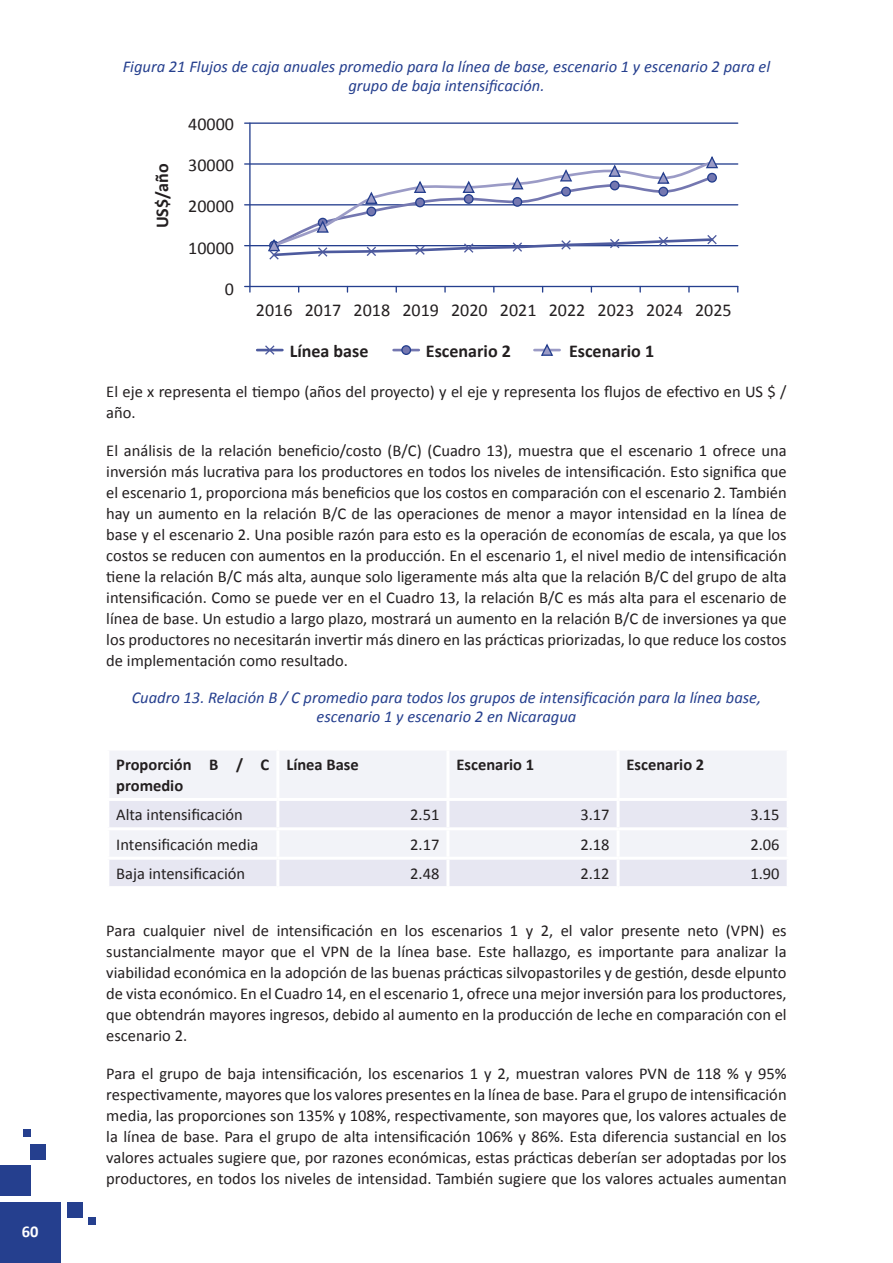
<style>
.page{position:relative;width:893px;height:1263px;background:#fff}
.page>*{position:absolute;margin:0;border:0;box-sizing:border-box;transform-origin:0 0}
.t1{font:18px "Calibri";color:#231f20}
.t2{font:700 18px "Calibri";color:#231f20}
.t3{font:16.5px/21px "Calibri";color:#231f20;text-align:justify}
.t4{font:italic 16.5px/19.5px "Calibri";color:#253f8e;text-align:center}
.t5{font:700 16.5px/21px "Calibri";color:#231f20}
.t6{font:700 16.5px "Calibri";color:#fff}
</style>
<div class="page">
<div style="left:0;top:1202px;width:61px;height:61px;background:#253f8e"></div>
<div style="left:0;top:1165px;width:30px;height:31px;background:#253f8e"></div>
<div style="left:31px;top:1144px;width:15px;height:15px;background:#253f8e"></div>
<div style="left:67px;top:1202px;width:15px;height:15px;background:#253f8e"></div>
<div style="left:23px;top:1129px;width:8px;height:8px;background:#253f8e"></div>
<div style="left:89px;top:1217px;width:7px;height:8px;background:#253f8e"></div>
<hr style="left:245px;top:286px;width:493px;height:1px;background:#253f8e">
<hr style="left:245px;top:245px;width:493px;height:1px;background:#253f8e">
<hr style="left:245px;top:204px;width:493px;height:1px;background:#253f8e">
<hr style="left:245px;top:163px;width:493px;height:2px;background:#253f8e">
<hr style="left:245px;top:122px;width:493px;height:2px;background:#253f8e">
<hr style="left:249px;top:123px;width:2px;height:169px;background:#253f8e">
<hr style="left:534px;top:349px;width:26px;height:2px;background:#9b9bc6">
<hr style="left:394px;top:349px;width:25px;height:2px;background:#7477b0">
<hr style="left:257px;top:349px;width:25px;height:2px;background:#4d5a9e">
<div style="left:402px;top:346px;width:8px;height:8px;background:#7477b0;border-radius:50%"></div>
<div style="left:401px;top:345px;width:10px;height:10px;border:1px solid #253f8e;border-radius:50%"></div>
<svg style="left:540px;top:343px;width:14px;height:13px"></svg>
<svg style="left:264px;top:345px;width:12px;height:10px"></svg>
<svg style="left:267px;top:156px;width:452px;height:104px"></svg>
<div style="left:110px;top:751px;width:676px;height:47px;background:#f2f3f8"></div>
<svg style="left:109px;top:801px;width:678px;height:85px;fill:#e7e7f2"></svg>
<hr style="left:276px;top:750px;width:3px;height:48px;background:#fff">
<hr style="left:446px;top:750px;width:3px;height:48px;background:#fff">
<hr style="left:617px;top:750px;width:3px;height:48px;background:#fff">
<hr style="left:276px;top:801px;width:3px;height:26px;background:#fff">
<hr style="left:446px;top:801px;width:3px;height:26px;background:#fff">
<hr style="left:617px;top:801px;width:3px;height:26px;background:#fff">
<hr style="left:276px;top:830px;width:3px;height:27px;background:#fff">
<hr style="left:446px;top:830px;width:3px;height:27px;background:#fff">
<hr style="left:617px;top:830px;width:3px;height:27px;background:#fff">
<hr style="left:276px;top:860px;width:3px;height:26px;background:#fff">
<hr style="left:446px;top:860px;width:3px;height:26px;background:#fff">
<hr style="left:617px;top:860px;width:3px;height:26px;background:#fff">
<hr style="left:106px;top:827px;width:172px;height:3px;background:#fff">
<hr style="left:278px;top:827px;width:170px;height:3px;background:#fff">
<hr style="left:448px;top:827px;width:170px;height:3px;background:#fff">
<hr style="left:618px;top:827px;width:172px;height:3px;background:#fff">
<hr style="left:106px;top:857px;width:172px;height:3px;background:#fff">
<hr style="left:278px;top:857px;width:170px;height:3px;background:#fff">
<hr style="left:448px;top:857px;width:170px;height:3px;background:#fff">
<hr style="left:618px;top:857px;width:172px;height:3px;background:#fff">
<p class="t6" style="left:22px;top:1221px;width:18px">60</p>
<p class="t4" style="left:123px;top:56px;width:649px">Figura 21 Flujos de caja anuales promedio para la línea de base, escenario 1 y escenario 2 para el grupo de baja intensificación.</p>
<p class="t2" style="left:151px;top:228px;width:67px;rotate:-90deg">US$/año</p>
<p class="t1" style="left:188px;top:113px;width:47px">40000</p>
<p class="t1" style="left:188px;top:154px;width:47px">30000</p>
<p class="t1" style="left:188px;top:195px;width:47px">20000</p>
<p class="t1" style="left:188px;top:236px;width:47px">10000</p>
<p class="t1" style="left:225px;top:278px;width:11px">0</p>
<p class="t1" style="left:256px;top:299px;width:477px">2016 2017 2018 2019 2020 2021 2022 2023 2024 2025</p>
<p class="t2" style="left:290px;top:339px;width:80px">Línea base</p>
<p class="t2" style="left:426px;top:339px;width:87px">Escenario 2</p>
<p class="t2" style="left:569px;top:339px;width:87px">Escenario 1</p>
<p class="t3" style="left:106px;top:380px;width:682px">El eje x representa el tiempo (años del proyecto) y el eje y representa los flujos de efectivo en US $ / año.</p>
<p class="t3" style="left:106px;top:439px;width:682px">El análisis de la relación beneficio/costo (B/C) (Cuadro 13), muestra que el escenario 1 ofrece una inversión más lucrativa para los productores en todos los niveles de intensificación. Esto significa que el escenario 1, proporciona más beneficios que los costos en comparación con el escenario 2. También hay un aumento en la relación B/C de las operaciones de menor a mayor intensidad en la línea de base y el escenario 2. Una posible razón para esto es la operación de economías de escala, ya que los costos se reducen con aumentos en la producción. En el escenario 1, el nivel medio de intensificación tiene la relación B/C más alta, aunque solo ligeramente más alta que la relación B/C del grupo de alta intensificación. Como se puede ver en el Cuadro 13, la relación B/C es más alta para el escenario de línea de base. Un estudio a largo plazo, mostrará un aumento en la relación B/C de inversiones ya que los productores no necesitarán invertir más dinero en las prácticas priorizadas, lo que reduce los costos de implementación como resultado.</p>
<p class="t4" style="left:132px;top:686px;width:631px">Cuadro 13. Relación B / C promedio para todos los grupos de intensificación para la línea base, escenario 1 y escenario 2 en Nicaragua</p>
<p class="t5" style="left:116px;top:753px;width:155px">Proporción B / C promedio</p>
<p class="t5" style="left:286px;top:753px;width:74px">Línea Base</p>
<p class="t5" style="left:456px;top:753px;width:79px">Escenario 1</p>
<p class="t5" style="left:627px;top:753px;width:79px">Escenario 2</p>
<p class="t3" style="left:116px;top:803px;width:128px">Alta intensificación</p>
<p class="t3" style="left:410px;top:803px;width:31px">2.51</p>
<p class="t3" style="left:580px;top:803px;width:31px">3.17</p>
<p class="t3" style="left:750px;top:803px;width:31px">3.15</p>
<p class="t3" style="left:116px;top:833px;width:144px">Intensificación media</p>
<p class="t3" style="left:410px;top:833px;width:31px">2.17</p>
<p class="t3" style="left:580px;top:833px;width:31px">2.18</p>
<p class="t3" style="left:750px;top:833px;width:31px">2.06</p>
<p class="t3" style="left:116px;top:862px;width:130px">Baja intensificación</p>
<p class="t3" style="left:410px;top:862px;width:31px">2.48</p>
<p class="t3" style="left:580px;top:862px;width:31px">2.12</p>
<p class="t3" style="left:750px;top:862px;width:31px">1.90</p>
<p class="t3" style="left:106px;top:919px;width:682px">Para cualquier nivel de intensificación en los escenarios 1 y 2, el valor presente neto (VPN) es sustancialmente mayor que el VPN de la línea base. Este hallazgo, es importante para analizar la viabilidad económica en la adopción de las buenas prácticas silvopastoriles y de gestión, desde elpunto de vista económico. En el Cuadro 14, en el escenario 1, ofrece una mejor inversión para los productores, que obtendrán mayores ingresos, debido al aumento en la producción de leche en comparación con el escenario 2.</p>
<p class="t3" style="left:106px;top:1062px;width:682px">Para el grupo de baja intensificación, los escenarios 1 y 2, muestran valores PVN de 118 % y 95% respectivamente, mayores que los valores presentes en la línea de base. Para el grupo de intensificación media, las proporciones son 135% y 108%, respectivamente, son mayores que, los valores actuales de la línea de base. Para el grupo de alta intensificación 106% y 86%. Esta diferencia sustancial en los valores actuales sugiere que, por razones económicas, estas prácticas deberían ser adoptadas por los productores, en todos los niveles de intensidad. También sugiere que los valores actuales aumentan</p>
</div>
